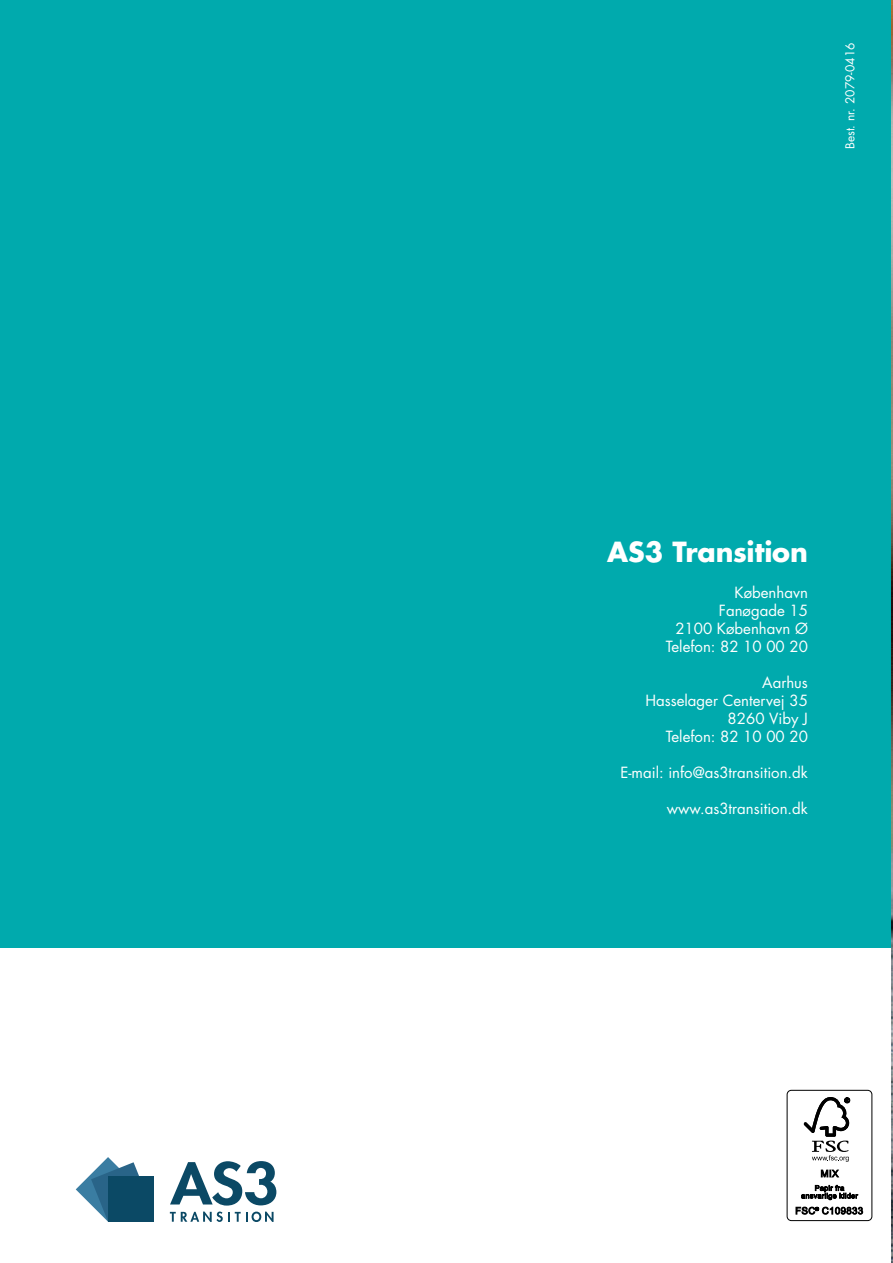
<style>
.page{position:relative;width:893px;height:1263px;background:#fff}
.page>*{position:absolute;margin:0;border:0;box-sizing:border-box;transform-origin:0 0}
.t1{font:700 27px "Futura Std";letter-spacing:-.005em;color:#fff}
.t2{font:15px/18px "Futura Std";color:#fff;text-align:right}
.t3{font:12px "Futura Std";color:#fff}
</style>
<div class="page">
<div style="left:0;top:0;width:892px;height:948px;background:#00aaad"></div>
<svg style="left:76px;top:1157px;width:63px;height:65px"></svg>
<div style="left:108px;top:1176px;width:46px;height:46px;background:#0b4965"></div>
<svg style="left:170px;top:1161px;width:106px;height:44px"></svg>
<svg style="left:170px;top:1211px;width:104px;height:11px"></svg>
<div style="left:787px;top:1090px;width:85px;height:131px;border:1px solid #000;border-radius:4px"></div>
<svg style="left:804px;top:1097px;width:46px;height:65px"></svg>
<svg style="left:821px;top:1169px;width:18px;height:9px"></svg>
<svg style="left:801px;top:1185px;width:57px;height:15px"></svg>
<svg style="left:796px;top:1207px;width:67px;height:7px"></svg>
<img style="left:892px;top:0;width:1px;height:1263px">
<p class="t3" style="left:842px;top:149px;width:108px;rotate:-90deg">Best. nr. 2079-0416</p>
<h1 class="t1" style="left:607px;top:534px;width:202px">AS3 Transition</h1>
<p class="t2" style="left:666px;top:584px;width:144px">København<br>Fanøgade 15<br>2100 København Ø<br>Telefon: 82 10 00 20</p>
<p class="t2" style="left:645px;top:674px;width:164px">Aarhus<br>Hasselager Centervej 35<br>8260 Viby J<br>Telefon: 82 10 00 20</p>
<p class="t2" style="left:620px;top:764px;width:189px">E-mail: info@as3transition.dk</p>
<p class="t2" style="left:667px;top:800px;width:143px">www.as3transition.dk</p>
</div>
